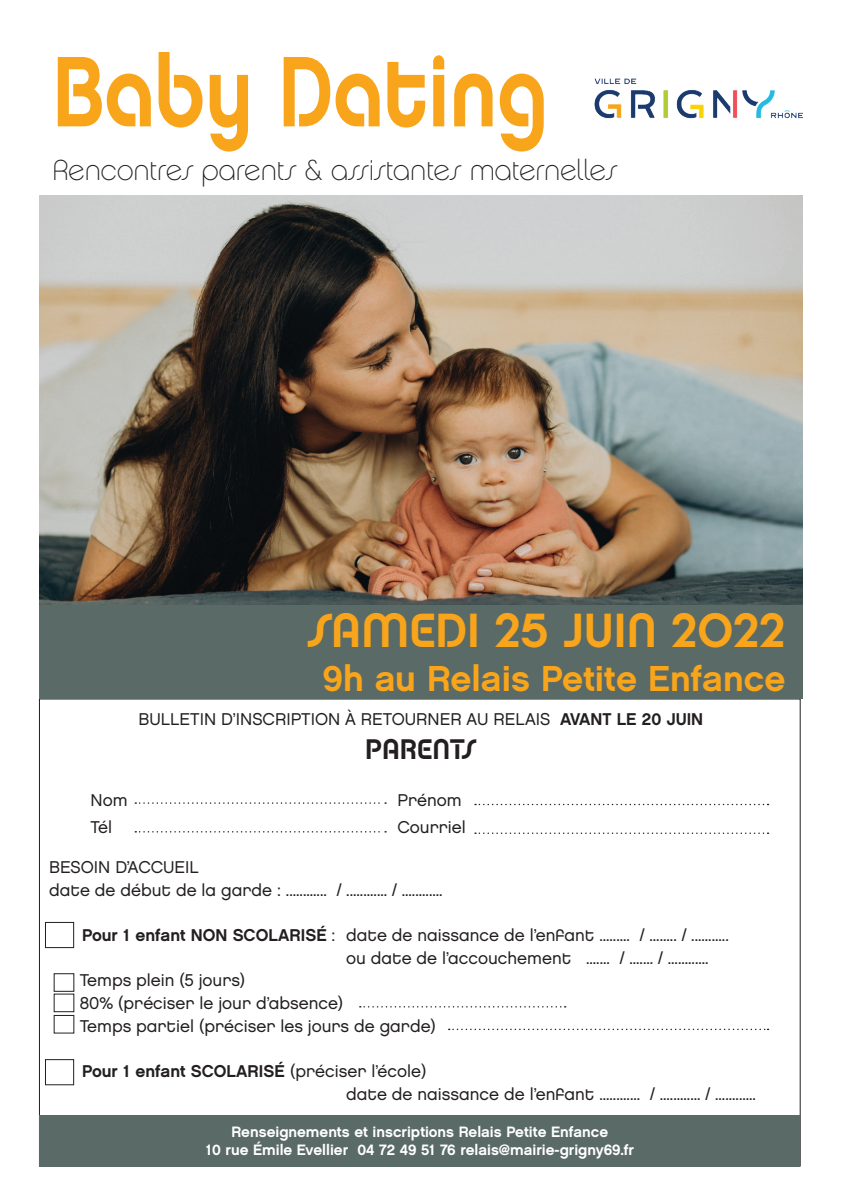
<style>
.page{position:relative;width:845px;height:1191px;background:#fff}
.page>*{position:absolute;margin:0;border:0;box-sizing:border-box;transform-origin:0 0}
.t1{font:100px "Chalet Tokyo";color:#f9a51b;scale:.83 1}
.t2{font:48px "Chalet Tokyo";color:#f9a51b}
.t3{font:36px "Chalet New York Nineteen Sixty";color:#f9a51b}
.t4{font:28.6px "Chalet Paris Nineteen Seventy";color:#231f20}
.t5{font:28.4px "Chalet Tokyo";letter-spacing:-.005em;color:#231f20}
.t6{font:17px "Chalet London Nineteen Eighty";color:#231f20}
.t7{font:17px "Chalet New York Nineteen Sixty";color:#231f20}
.t8{font:15px "Chalet New York Nineteen Sixty";color:#fff}
.s1{font-family:"Chalet New York Nineteen Sixty"}
.s2{font-family:"Chalet London Nineteen Eighty"}
</style>
<div class="page">
<svg style="left:135px;top:802px;width:251px;height:1px"></svg>
<svg style="left:475px;top:803px;width:293px;height:2px"></svg>
<svg style="left:135px;top:831px;width:251px;height:1px"></svg>
<svg style="left:475px;top:832px;width:293px;height:2px"></svg>
<div style="left:45px;top:922px;width:29px;height:26px;border:1px solid #231f20"></div>
<div style="left:45px;top:1059px;width:29px;height:26px;border:1px solid #231f20"></div>
<svg style="left:360px;top:1006px;width:205px;height:1px"></svg>
<svg style="left:449px;top:1028px;width:319px;height:2px"></svg>
<div style="left:54px;top:973px;width:20px;height:18px;border:1px solid #231f20"></div>
<div style="left:54px;top:993px;width:20px;height:19px;border:1px solid #231f20"></div>
<div style="left:54px;top:1015px;width:20px;height:18px;border:1px solid #231f20"></div>
<img style="left:40px;top:195px;width:762px;height:410px">
<div style="left:40px;top:1115px;width:760px;height:51px;background:#5a6a67"></div>
<img style="left:594px;top:78px;width:208px;height:41px">
<div style="left:39px;top:605px;width:763px;height:94px;background:#5a6a67"></div>
<p class="t1" style="left:52px;top:29px;width:599px">Baby Dating</p>
<p class="t4" style="left:52px;top:153px;width:566px">Rencontres parents &amp; assistantes maternelles</p>
<p class="t2" style="left:307px;top:601px;width:479px">SAMEDI 25 JUIN 2022</p>
<p class="t3" style="left:323px;top:656px;width:464px">9h au Relais Petite Enfance</p>
<p class="t6" style="left:139px;top:708px;width:566px">BULLETIN D’INSCRIPTION À RETOURNER AU RELAIS <span class="s1">AVANT LE 20 JUIN</span></p>
<p class="t5" style="left:365px;top:731px;width:113px">PARENTS</p>
<p class="t6" style="left:91px;top:789px;width:39px">Nom</p>
<p class="t6" style="left:397px;top:789px;width:66px">Prénom</p>
<p class="t6" style="left:91px;top:816px;width:23px">Tél</p>
<p class="t6" style="left:397px;top:816px;width:70px">Courriel</p>
<p class="t6" style="left:49px;top:856px;width:151px">BESOIN D’ACCUEIL</p>
<p class="t6" style="left:49px;top:879px;width:395px">date de début de la garde : ............ / ............ / ............</p>
<p class="t6" style="left:82px;top:924px;width:648px"><span class="s1">Pour 1 enfant NON SCOLARISÉ</span> : date de naissance de l’enfant ......... / ........ / ...........</p>
<p class="t6" style="left:346px;top:947px;width:364px">ou date de l’accouchement ....... / ....... / ............</p>
<p class="t6" style="left:80px;top:970px;width:167px">Temps plein (5 jours)</p>
<p class="t6" style="left:80px;top:993px;width:265px">80% (préciser le jour d’absence)</p>
<p class="t6" style="left:80px;top:1015px;width:358px">Temps partiel (préciser les jours de garde)</p>
<p class="t7" style="left:82px;top:1061px;width:346px">Pour 1 enfant SCOLARISÉ <span class="s2">(préciser l’école)</span></p>
<p class="t6" style="left:346px;top:1083px;width:411px">date de naissance de l’enfant ............ / ............ / ............</p>
<p class="t8" style="left:232px;top:1122px;width:378px">Renseignements et inscriptions Relais Petite Enfance</p>
<p class="t8" style="left:206px;top:1140px;width:430px">10 rue Émile Evellier 04 72 49 51 76 relais@mairie-grigny69.fr</p>
</div>
